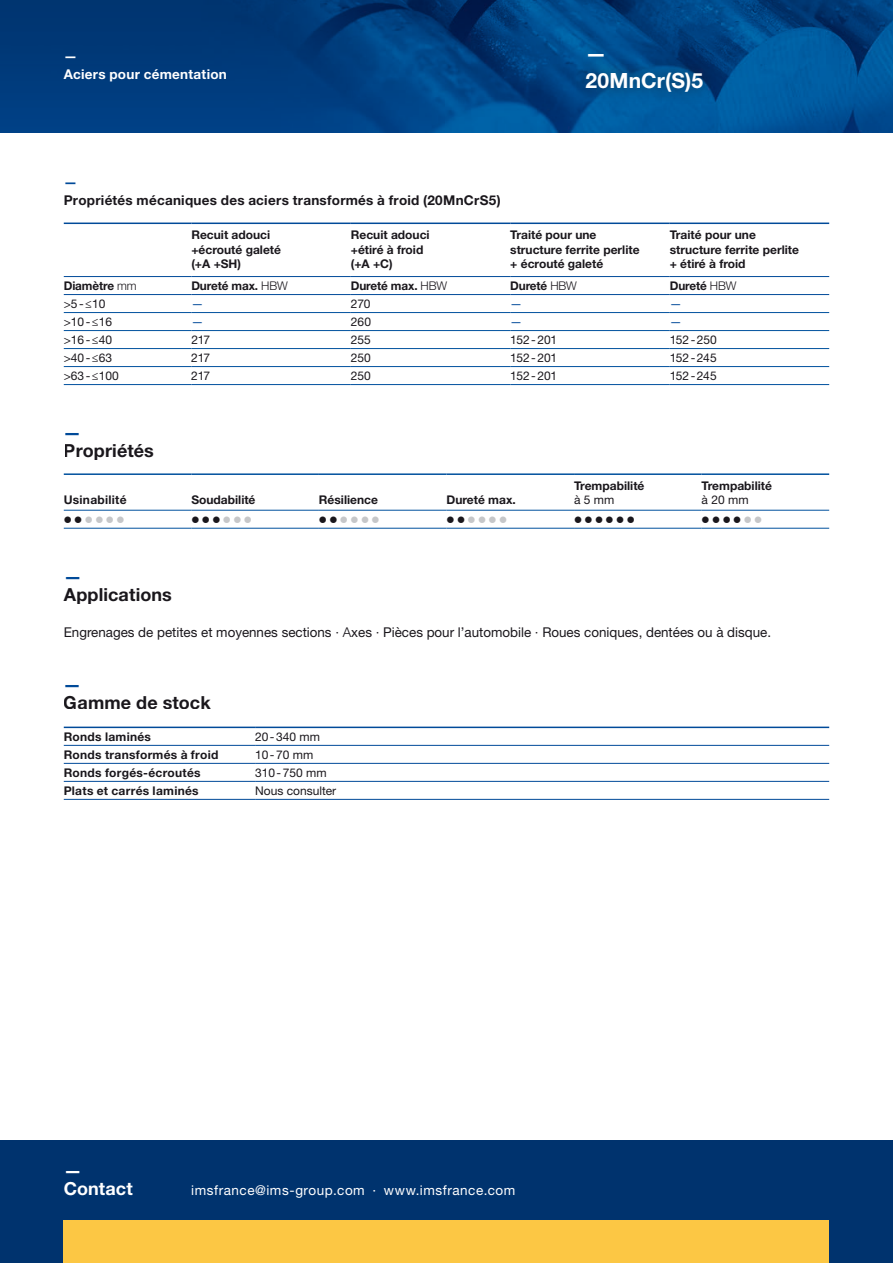
<style>
.page{position:relative;width:893px;height:1263px;background:#fff}
.page>*{position:absolute;margin:0;border:0;box-sizing:border-box;transform-origin:0 0}
.t1{font:700 21px/27px "Helvetica Neue LT Std";letter-spacing:.01em;color:#fff}
.t2{font:700 18px "Helvetica Neue LT Std";letter-spacing:.005em;color:#1a171c}
.t3{font:700 18px/18px "Helvetica Neue LT Std";letter-spacing:.005em;color:#fff}
.t4{font:700 18px "Helvetica Neue LT Std";color:#004a99}
.t5{font:13.5px "Helvetica Neue LT Std";color:#1a171c}
.t6{font:700 13.5px "Helvetica Neue LT Std";letter-spacing:.02em;color:#1a171c}
.t7{font:13.5px "Helvetica Neue LT Pro";letter-spacing:.04em;color:#fff}
.t8{font:700 13.5px/18px "Helvetica Neue LT Std";letter-spacing:.02em;color:#fff}
.t9{font:700 13.5px "Helvetica Neue LT Std";color:#004a99}
.t10{font:700 12px/14.4px "Helvetica Neue LT Std";color:#1a171c}
.t11{font:12px "Helvetica Neue LT Std";color:#1a171c}
.t12{font:700 12px "Helvetica Neue LT Std";letter-spacing:.025em;color:#1a171c}
.t13{font:700 12px "Helvetica Neue LT Std";letter-spacing:.02em;color:#1a171c}
.t14{font:12px "Helvetica Neue LT Std";color:#004a99}
.t15{font:12px "Helvetica Neue LT Pro";color:#004a99}
.s1{font-weight:300}
</style>
<div class="page">
<img style="left:0;top:0;width:893px;height:133px">
<div style="left:0;top:1141px;width:893px;height:122px;background:#00336e"></div>
<hr style="left:64px;top:727px;width:191px;height:1px;background:#004a99">
<hr style="left:255px;top:727px;width:574px;height:1px;background:#004a99">
<hr style="left:64px;top:745px;width:191px;height:1px;background:#004a99">
<hr style="left:255px;top:745px;width:574px;height:1px;background:#004a99">
<hr style="left:64px;top:763px;width:191px;height:1px;background:#004a99">
<hr style="left:255px;top:763px;width:574px;height:1px;background:#004a99">
<hr style="left:64px;top:781px;width:191px;height:1px;background:#004a99">
<hr style="left:255px;top:781px;width:574px;height:1px;background:#004a99">
<hr style="left:64px;top:799px;width:191px;height:1px;background:#004a99">
<hr style="left:255px;top:799px;width:574px;height:1px;background:#004a99">
<hr style="left:64px;top:473px;width:127px;height:2px;background:#00519e">
<hr style="left:191px;top:473px;width:128px;height:2px;background:#00519e">
<hr style="left:319px;top:473px;width:127px;height:2px;background:#00519e">
<hr style="left:446px;top:473px;width:128px;height:2px;background:#00519e">
<hr style="left:574px;top:473px;width:128px;height:2px;background:#00519e">
<hr style="left:702px;top:473px;width:127px;height:2px;background:#00519e">
<hr style="left:64px;top:510px;width:127px;height:1px;background:#00519e">
<hr style="left:191px;top:510px;width:128px;height:1px;background:#00519e">
<hr style="left:319px;top:510px;width:127px;height:1px;background:#00519e">
<hr style="left:446px;top:510px;width:128px;height:1px;background:#00519e">
<hr style="left:574px;top:510px;width:128px;height:1px;background:#00519e">
<hr style="left:702px;top:510px;width:127px;height:1px;background:#00519e">
<hr style="left:64px;top:528px;width:127px;height:1px;background:#00519e">
<hr style="left:191px;top:528px;width:128px;height:1px;background:#00519e">
<hr style="left:319px;top:528px;width:127px;height:1px;background:#00519e">
<hr style="left:446px;top:528px;width:128px;height:1px;background:#00519e">
<hr style="left:574px;top:528px;width:128px;height:1px;background:#00519e">
<hr style="left:702px;top:528px;width:127px;height:1px;background:#00519e">
<hr style="left:64px;top:223px;width:127px;height:1px;background:#004a99">
<hr style="left:191px;top:223px;width:160px;height:1px;background:#004a99">
<hr style="left:351px;top:223px;width:159px;height:1px;background:#004a99">
<hr style="left:510px;top:223px;width:160px;height:1px;background:#004a99">
<hr style="left:670px;top:223px;width:159px;height:1px;background:#004a99">
<hr style="left:64px;top:312px;width:127px;height:1px;background:#00519e">
<hr style="left:191px;top:312px;width:160px;height:1px;background:#00519e">
<hr style="left:351px;top:312px;width:159px;height:1px;background:#00519e">
<hr style="left:510px;top:312px;width:160px;height:1px;background:#00519e">
<hr style="left:670px;top:312px;width:159px;height:1px;background:#00519e">
<hr style="left:64px;top:330px;width:127px;height:1px;background:#00519e">
<hr style="left:191px;top:330px;width:160px;height:1px;background:#00519e">
<hr style="left:351px;top:330px;width:159px;height:1px;background:#00519e">
<hr style="left:510px;top:330px;width:160px;height:1px;background:#00519e">
<hr style="left:670px;top:330px;width:159px;height:1px;background:#00519e">
<hr style="left:64px;top:348px;width:127px;height:1px;background:#00519e">
<hr style="left:191px;top:348px;width:160px;height:1px;background:#00519e">
<hr style="left:351px;top:348px;width:159px;height:1px;background:#00519e">
<hr style="left:510px;top:348px;width:160px;height:1px;background:#00519e">
<hr style="left:670px;top:348px;width:159px;height:1px;background:#00519e">
<hr style="left:64px;top:366px;width:127px;height:1px;background:#00519e">
<hr style="left:191px;top:366px;width:160px;height:1px;background:#00519e">
<hr style="left:351px;top:366px;width:159px;height:1px;background:#00519e">
<hr style="left:510px;top:366px;width:160px;height:1px;background:#00519e">
<hr style="left:670px;top:366px;width:159px;height:1px;background:#00519e">
<hr style="left:64px;top:384px;width:127px;height:1px;background:#00519e">
<hr style="left:191px;top:384px;width:160px;height:1px;background:#00519e">
<hr style="left:351px;top:384px;width:159px;height:1px;background:#00519e">
<hr style="left:510px;top:384px;width:160px;height:1px;background:#00519e">
<hr style="left:670px;top:384px;width:159px;height:1px;background:#00519e">
<hr style="left:64px;top:276px;width:127px;height:1px;background:#004a99">
<hr style="left:191px;top:276px;width:160px;height:1px;background:#004a99">
<hr style="left:351px;top:276px;width:159px;height:1px;background:#004a99">
<hr style="left:510px;top:276px;width:160px;height:1px;background:#004a99">
<hr style="left:670px;top:276px;width:159px;height:1px;background:#004a99">
<hr style="left:64px;top:294px;width:127px;height:1px;background:#004a99">
<hr style="left:191px;top:294px;width:160px;height:1px;background:#004a99">
<hr style="left:351px;top:294px;width:159px;height:1px;background:#004a99">
<hr style="left:510px;top:294px;width:160px;height:1px;background:#004a99">
<hr style="left:670px;top:294px;width:159px;height:1px;background:#004a99">
<div style="left:571px;top:38px;width:146px;height:68px;background:#1a171c;opacity:.66"></div>
<div style="left:64px;top:1220px;width:765px;height:43px;background:#fcc744"></div>
<p class="t8" style="left:64px;top:46px;width:165px">—<br>Aciers pour cémentation</p>
<h1 class="t1" style="left:585px;top:39px;width:119px">—<br>20MnCr(S)5</h1>
<p class="t9" style="left:64px;top:173px;width:15px">—</p>
<p class="t6" style="left:64px;top:191px;width:438px">Propriétés mécaniques des aciers transformés à froid (20MnCrS5)</p>
<p class="t10" style="left:191px;top:227px;width:91px">Recuit adouci +écrouté galeté (+A +SH)</p>
<p class="t10" style="left:351px;top:227px;width:80px">Recuit adouci +étiré à froid (+A +C)</p>
<p class="t10" style="left:510px;top:227px;width:131px">Traité pour une structure ferrite perlite + écrouté galeté</p>
<p class="t10" style="left:670px;top:227px;width:131px">Traité pour une structure ferrite perlite + étiré à froid</p>
<p class="t10" style="left:64px;top:278px;width:74px">Diamètre <span class="s1">mm</span></p>
<p class="t10" style="left:191px;top:278px;width:98px">Dureté max. <span class="s1">HBW</span></p>
<p class="t10" style="left:351px;top:278px;width:98px">Dureté max. <span class="s1">HBW</span></p>
<p class="t10" style="left:510px;top:278px;width:68px">Dureté <span class="s1">HBW</span></p>
<p class="t10" style="left:670px;top:278px;width:68px">Dureté <span class="s1">HBW</span></p>
<p class="t11" style="left:64px;top:296px;width:43px">&gt;5-≤10</p>
<p class="t15" style="left:191px;top:296px;width:13px">—</p>
<p class="t11" style="left:351px;top:296px;width:21px">270</p>
<p class="t14" style="left:510px;top:296px;width:13px">—</p>
<p class="t14" style="left:670px;top:296px;width:13px">—</p>
<p class="t11" style="left:64px;top:314px;width:50px">&gt;10-≤16</p>
<p class="t15" style="left:191px;top:314px;width:13px">—</p>
<p class="t11" style="left:351px;top:314px;width:22px">260</p>
<p class="t14" style="left:510px;top:314px;width:13px">—</p>
<p class="t14" style="left:670px;top:314px;width:13px">—</p>
<p class="t11" style="left:64px;top:332px;width:50px">&gt;16-≤40</p>
<p class="t11" style="left:191px;top:332px;width:21px">217</p>
<p class="t11" style="left:351px;top:332px;width:22px">255</p>
<p class="t11" style="left:510px;top:332px;width:49px">152-201</p>
<p class="t11" style="left:670px;top:332px;width:49px">152-250</p>
<p class="t11" style="left:64px;top:350px;width:50px">&gt;40-≤63</p>
<p class="t11" style="left:191px;top:350px;width:21px">217</p>
<p class="t11" style="left:351px;top:350px;width:22px">250</p>
<p class="t11" style="left:510px;top:350px;width:49px">152-201</p>
<p class="t11" style="left:670px;top:350px;width:49px">152-245</p>
<p class="t11" style="left:64px;top:368px;width:56px">&gt;63-≤100</p>
<p class="t11" style="left:191px;top:368px;width:21px">217</p>
<p class="t11" style="left:351px;top:368px;width:22px">250</p>
<p class="t11" style="left:510px;top:368px;width:49px">152-201</p>
<p class="t11" style="left:670px;top:368px;width:49px">152-245</p>
<h2 class="t4" style="left:64px;top:421px;width:19px">—</h2>
<h2 class="t2" style="left:64px;top:439px;width:92px">Propriétés</h2>
<p class="t13" style="left:64px;top:492px;width:64px">Usinabilité</p>
<p class="t10" style="left:191px;top:492px;width:66px">Soudabilité</p>
<p class="t10" style="left:319px;top:492px;width:61px">Résilience</p>
<p class="t10" style="left:446px;top:492px;width:71px">Dureté max.</p>
<p class="t10" style="left:574px;top:478px;width:72px">Trempabilité</p>
<p class="t11" style="left:574px;top:493px;width:42px">à 5 mm</p>
<p class="t10" style="left:702px;top:478px;width:72px">Trempabilité</p>
<p class="t11" style="left:702px;top:493px;width:49px">à 20 mm</p>
<h2 class="t4" style="left:64px;top:565px;width:19px">—</h2>
<h2 class="t2" style="left:64px;top:583px;width:110px">Applications</h2>
<p class="t5" style="left:64px;top:624px;width:709px">Engrenages de petites et moyennes sections <span class="s1">· A</span>xes <span class="s1">·</span> Pièces pour l’automobile <span class="s1">·</span> Roues coniques, dentées ou à disque.</p>
<h2 class="t4" style="left:64px;top:673px;width:19px">—</h2>
<h2 class="t2" style="left:64px;top:691px;width:148px">Gamme de stock</h2>
<p class="t12" style="left:64px;top:729px;width:89px">Ronds laminés</p>
<p class="t11" style="left:255px;top:729px;width:66px">20-340 mm</p>
<p class="t12" style="left:64px;top:747px;width:156px">Ronds transformés à froid</p>
<p class="t11" style="left:255px;top:747px;width:60px">10-70 mm</p>
<p class="t13" style="left:64px;top:765px;width:138px">Ronds forgés-écroutés</p>
<p class="t11" style="left:255px;top:765px;width:73px">310-750 mm</p>
<p class="t12" style="left:64px;top:783px;width:136px">Plats et carrés laminés</p>
<p class="t11" style="left:255px;top:783px;width:83px">Nous consulter</p>
<h2 class="t3" style="left:64px;top:1161px;width:70px">—<br>Contact</h2>
<p class="t7" style="left:191px;top:1182px;width:326px">imsfrance@ims-group.com ∙ www.imsfrance.com</p>
</div>
